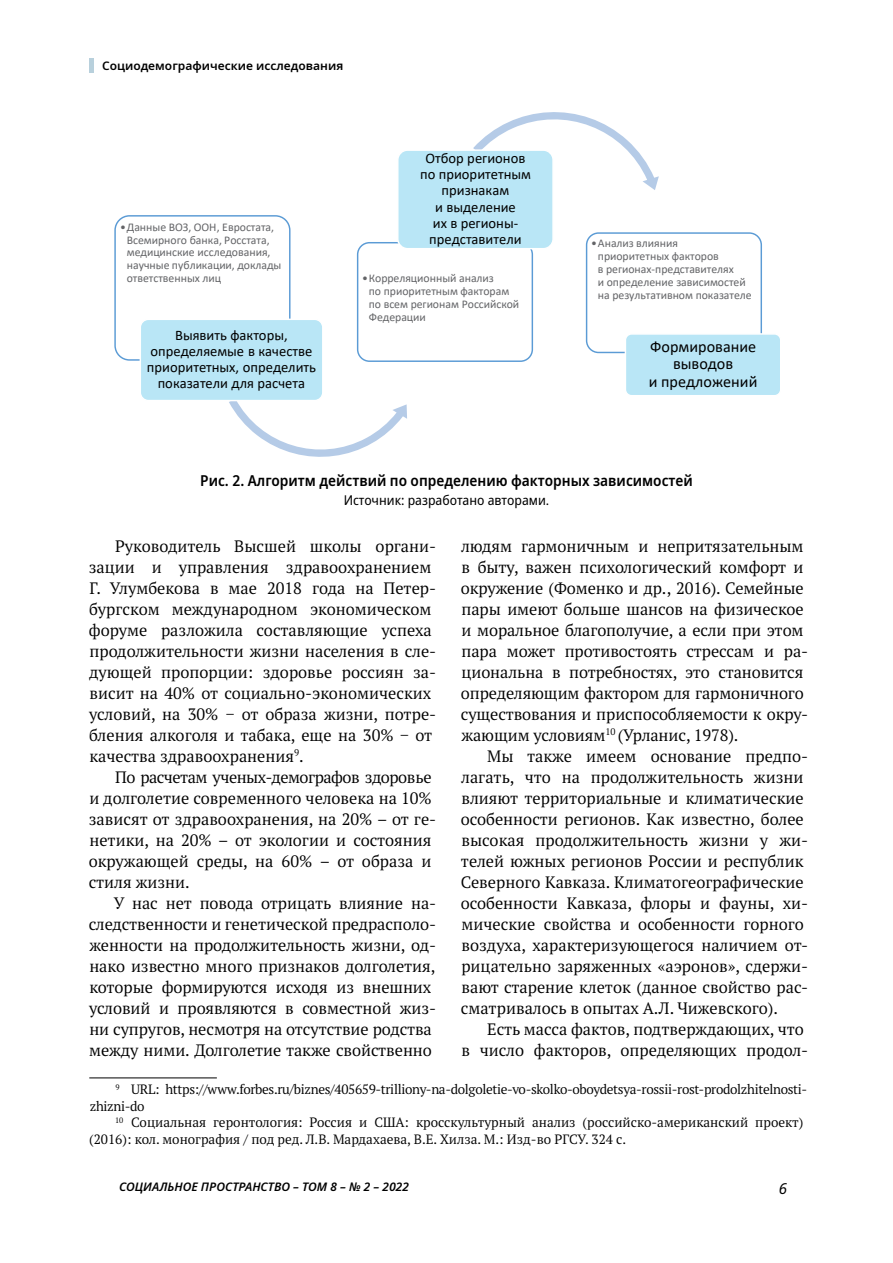
<style>
.page{position:relative;width:893px;height:1263px;background:#fff}
.page>*{position:absolute;margin:0;border:0;box-sizing:border-box;transform-origin:0 0}
.t1{font:16.5px/21px "PT Serif Pro";color:#000}
.t2{font:16.2px/17.7px "Calibri";color:#000;text-align:center}
.t3{font:600 semi-condensed 15px "Noto Sans";color:#000}
.t4{font:italic 15px "Noto Sans";color:#000}
.t5{font:14.55px/16px "Calibri";color:#000;text-align:center}
.t6{font:13.5px/16.5px "PT Serif Pro";letter-spacing:-.015em;color:#000}
.t7{font:semi-condensed 13.5px "Noto Sans";color:#000}
.t8{font:italic 600 12px "Noto Sans";color:#000}
.t9{font:600 12px "Noto Sans";color:#000}
.t10{font:11.85px "Calibri";letter-spacing:-.005em;color:#636467}
.t11{font:11.7px/12.9px "Calibri";color:#636467}
</style>
<div class="page">
<div style="left:89px;top:58px;width:5px;height:15px;background:#b8d0dc"></div>
<hr style="left:89px;top:1078px;width:128px;height:1px;background:#000">
<div style="left:114px;top:215px;width:176px;height:146px;border:1px solid #5b9bd5;border-radius:14px"></div>
<svg style="left:229px;top:401px;width:178px;height:56px"></svg>
<div style="left:140px;top:319px;width:183px;height:82px;background:#b9e6f6;border:1px solid #fff;border-radius:8px"></div>
<div style="left:357px;top:242px;width:176px;height:120px;border:1px solid #5b9bd5;border-radius:12px"></div>
<svg style="left:473px;top:112px;width:186px;height:78px"></svg>
<div style="left:397px;top:149px;width:157px;height:100px;background:#b9e6f6;border:1px solid #fff;border-radius:10px"></div>
<div style="left:586px;top:232px;width:176px;height:121px;border:1px solid #5b9bd5;border-radius:12px"></div>
<div style="left:625px;top:333px;width:156px;height:63px;background:#b9e6f6;border:1px solid #fff;border-radius:6px"></div>
<p class="t9" style="left:102px;top:57px;width:243px">Социодемографические исследования</p>
<p class="t11" style="left:127px;top:220px;width:156px;text-indent:-7px">•Данные ВОЗ, ООН, Евростата,<br>Всемирного банка, Росстата, медицинские исследования, научные публикации, доклады ответственных лиц</p>
<p class="t5" style="left:147px;top:327px;width:171px">Выявить факторы, определяемые в качестве приоритетных, определить показатели для расчета</p>
<p class="t5" style="left:420px;top:150px;width:112px">Отбор регионов по приоритетным признакам<br>и выделение<br>их в регионы&shy;представители</p>
<p class="t10" style="left:362px;top:270px;width:133px">•Корреляционный анализ</p>
<p class="t11" style="left:369px;top:285px;width:152px">по приоритетным факторам по всем регионам Российской<br>Федерации</p>
<p class="t11" style="left:598px;top:237px;width:155px;text-indent:-7px">•Анализ влияния приоритетных факторов<br>в регионах-представителях<br>и определение зависимостей на результативном показателе</p>
<p class="t2" style="left:649px;top:337px;width:110px">Формирование выводов<br>и предложений</p>
<p class="t3" style="left:200px;top:470px;width:494px">Рис. 2. Алгоритм действий по определению факторных зависимостей</p>
<p class="t7" style="left:344px;top:491px;width:207px">Источник: разработано авторами.</p>
<p class="t1" style="left:89px;top:535px;width:349px;text-indent:26px">Руководитель Высшей школы органи&shy;зации и управления здравоохранением Г. Улумбекова в мае 2018 года на Петер&shy;бургском международном экономическом форуме разложила составляющие успеха продолжительности жизни населения в сле&shy;дующей пропорции: здоровье россиян за&shy;висит на 40% от социально-экономических условий, на 30% − от образа жизни, потре&shy;бления алкоголя и табака, еще на 30% − от качества здравоохранения<sup>9</sup>.</p>
<p class="t1" style="left:89px;top:766px;width:349px;text-indent:26px">По расчетам ученых-демографов здоровье и долголетие современного человека на 10% зависят от здравоохранения, на 20% – от ге&shy;нетики, на 20% – от экологии и состояния окружающей среды, на 60% – от образа и стиля жизни.</p>
<p class="t1" style="left:89px;top:892px;width:349px;text-indent:25px">У нас нет повода отрицать влияние на&shy;следственности и генетической предрасполо&shy;женности на продолжительность жизни, од&shy;нако известно много признаков долголетия, которые формируются исходя из внешних условий и проявляются в совместной жиз&shy;ни супругов, несмотря на отсутствие родства между ними. Долголетие также свойственно</p>
<p class="t6" style="left:90px;top:1081px;width:719px;text-indent:26px"><sup>9</sup> URL: https://www.forbes.ru/biznes/405659-trilliony-na-dolgoletie-vo-skolko-oboydetsya-rossii-rost-prodolzhitelnosti&shy;zhizni-do</p>
<p class="t6" style="left:89px;top:1114px;width:716px;text-indent:26px"><sup>10</sup> Социальная геронтология: Россия и США: кросскультурный анализ (российско-американский проект) (2016): кол. монография / под ред. Л.В. Мардахаева, В.Е. Хилза. М.: Изд-во РГСУ. 324 с.</p>
<p class="t1" style="left:461px;top:535px;width:349px">людям гармоничным и непритязательным в быту, важен психологический комфорт и окружение (Фоменко и др., 2016). Семейные пары имеют больше шансов на физическое и моральное благополучие, а если при этом пара может противостоять стрессам и ра&shy;циональна в потребностях, это становится определяющим фактором для гармоничного существования и приспособляемости к окру&shy;жающим условиям<sup>10</sup> (Урланис, 1978).</p>
<p class="t1" style="left:461px;top:745px;width:349px;text-indent:26px">Мы также имеем основание предпо&shy;лагать, что на продолжительность жизни влияют территориальные и климатические особенности регионов. Как известно, более высокая продолжительность жизни у жи&shy;телей южных регионов России и республик Северного Кавказа. Климатогеографические особенности Кавказа, флоры и фауны, хи&shy;мические свойства и особенности горного воздуха, характеризующегося наличием от&shy;рицательно заряженных «аэронов», сдержи&shy;вают старение клеток (данное свойство рас&shy;сматривалось в опытах А.Л. Чижевского).</p>
<p class="t1" style="left:461px;top:1018px;width:348px;text-align:right">Есть масса фактов, подтверждающих, что<br>в число факторов, определяющих продол-</p>
<p class="t8" style="left:119px;top:1178px;width:292px">СОЦИАЛЬНОЕ ПРОСТРАНСТВО – ТОМ 8 – № 2 – 2022</p>
<p class="t4" style="left:779px;top:1178px;width:10px">6</p>
</div>
